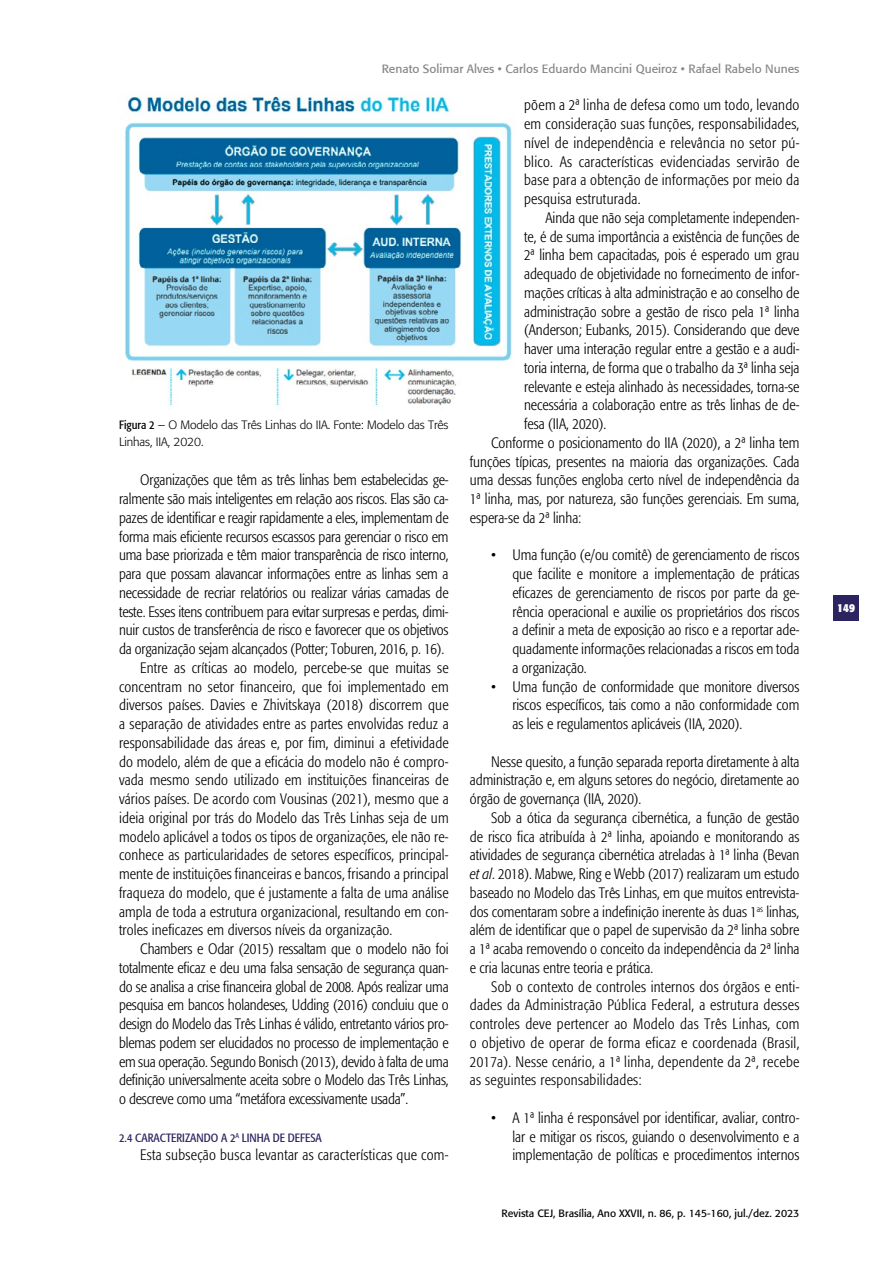
<style>
.page{position:relative;width:893px;height:1263px;background:#fff}
.page>*{position:absolute;margin:0;border:0;box-sizing:border-box;transform-origin:0 0}
.t1{font:300 condensed 15px/18.8px "Formata";color:#000;text-align:justify}
.t2{font:300 condensed 15px "Formata";letter-spacing:.02em;color:#000}
.t3{font:300 12px/16.5px "Formata";letter-spacing:-.01em;color:#000}
.t4{font:12px "Formata";color:#878787}
.t5{font:condensed 12px "Formata";color:#2b2460}
.t6{font:700 condensed 12px "Formata";color:#fff}
.t7{font:10.5px "Formata";color:#000}
.s1{font-weight:400;font-stretch:condensed}
.s2{font-style:italic}
</style>
<div class="page">
<div style="left:833px;top:595px;width:26px;height:26px;background:#2b2460"></div>
<img style="left:124px;top:96px;width:388px;height:311px">
<p class="t4" style="left:382px;top:61px;width:419px">Renato Solimar Alves • Carlos Eduardo Mancini Queiroz • Rafael Rabelo Nunes</p>
<p class="t3" style="left:119px;top:417px;width:331px"><span class="s1">Figura 2</span> – O Modelo das Três Linhas do IIA. Fonte: Modelo das Três<br>Linhas, IIA, 2020.</p>
<p class="t1" style="left:140px;top:471px;width:310px">Organizações que têm as três linhas bem estabelecidas ge-</p>
<p class="t1" style="left:119px;top:490px;width:331px">ralmente são mais inteligentes em relação aos riscos. Elas são ca-</p>
<p class="t1" style="left:119px;top:508px;width:331px">pazes de identificar e reagir rapidamente a eles, implementam de</p>
<p class="t1" style="left:119px;top:527px;width:331px">forma mais eficiente recursos escassos para gerenciar o risco em</p>
<p class="t1" style="left:119px;top:546px;width:331px">uma base priorizada e têm maior transparência de risco interno,</p>
<p class="t1" style="left:119px;top:565px;width:331px">para que possam alavancar informações entre as linhas sem a</p>
<p class="t1" style="left:119px;top:583px;width:331px">necessidade de recriar relatórios ou realizar várias camadas de</p>
<p class="t1" style="left:119px;top:602px;width:331px">teste. Esses itens contribuem para evitar surpresas e perdas, dimi-</p>
<p class="t1" style="left:119px;top:621px;width:331px">nuir custos de transferência de risco e favorecer que os objetivos</p>
<p class="t1" style="left:119px;top:640px;width:327px">da organização sejam alcançados (Potter; Toburen, 2016, p. 16).</p>
<p class="t1" style="left:140px;top:658px;width:310px">Entre as críticas ao modelo, percebe-se que muitas se</p>
<p class="t1" style="left:119px;top:677px;width:331px">concentram no setor financeiro, que foi implementado em</p>
<p class="t1" style="left:119px;top:696px;width:331px">diversos países. Davies e Zhivitskaya (2018) discorrem que</p>
<p class="t1" style="left:119px;top:715px;width:331px">a separação de atividades entre as partes envolvidas reduz a</p>
<p class="t1" style="left:119px;top:733px;width:331px">responsabilidade das áreas e, por fim, diminui a efetividade</p>
<p class="t1" style="left:119px;top:752px;width:331px">do modelo, além de que a eficácia do modelo não é compro-</p>
<p class="t1" style="left:119px;top:771px;width:331px">vada mesmo sendo utilizado em instituições financeiras de</p>
<p class="t1" style="left:119px;top:790px;width:331px">vários países. De acordo com Vousinas (2021), mesmo que a</p>
<p class="t1" style="left:119px;top:808px;width:331px">ideia original por trás do Modelo das Três Linhas seja de um</p>
<p class="t1" style="left:119px;top:827px;width:331px">modelo aplicável a todos os tipos de organizações, ele não re-</p>
<p class="t1" style="left:119px;top:846px;width:331px">conhece as particularidades de setores específicos, principal-</p>
<p class="t1" style="left:119px;top:865px;width:331px">mente de instituições financeiras e bancos, frisando a principal</p>
<p class="t1" style="left:119px;top:883px;width:331px">fraqueza do modelo, que é justamente a falta de uma análise</p>
<p class="t1" style="left:119px;top:902px;width:331px">ampla de toda a estrutura organizacional, resultando em con-</p>
<p class="t1" style="left:119px;top:921px;width:275px">troles ineficazes em diversos níveis da organização.</p>
<p class="t1" style="left:140px;top:940px;width:310px">Chambers e Odar (2015) ressaltam que o modelo não foi</p>
<p class="t1" style="left:119px;top:958px;width:331px">totalmente eficaz e deu uma falsa sensação de segurança quan-</p>
<p class="t1" style="left:119px;top:977px;width:331px">do se analisa a crise financeira global de 2008. Após realizar uma</p>
<p class="t1" style="left:119px;top:996px;width:331px">pesquisa em bancos holandeses, Udding (2016) concluiu que o</p>
<p class="t1" style="left:119px;top:1015px;width:331px">design do Modelo das Três Linhas é válido, entretanto vários pro-</p>
<p class="t1" style="left:119px;top:1033px;width:331px">blemas podem ser elucidados no processo de implementação e</p>
<p class="t1" style="left:119px;top:1052px;width:331px">em sua operação. Segundo Bonisch (2013), devido à falta de uma</p>
<p class="t1" style="left:119px;top:1071px;width:331px">definição universalmente aceita sobre o Modelo das Três Linhas,</p>
<p class="t1" style="left:119px;top:1090px;width:291px">o descreve como uma “metáfora excessivamente usada”.</p>
<p class="t5" style="left:119px;top:1130px;width:204px">2.4 CARACTERIZANDO A 2<sup>A</sup> LINHA DE DEFESA</p>
<p class="t2" style="left:140px;top:1146px;width:310px">Esta subseção busca levantar as características que com-</p>
<p class="t1" style="left:524px;top:96px;width:277px">põem a 2ª linha de defesa como um todo, levando em consideração suas funções, responsabilidades, nível de independência e relevância no setor pú&shy;blico. As características evidenciadas servirão de base para a obtenção de informações por meio da pesquisa estruturada.</p>
<p class="t1" style="left:545px;top:208px;width:256px">Ainda que não seja completamente independen-</p>
<p class="t1" style="left:524px;top:227px;width:277px">te, é de suma importância a existência de funções de</p>
<p class="t1" style="left:524px;top:246px;width:277px">2ª linha bem capacitadas, pois é esperado um grau</p>
<p class="t1" style="left:524px;top:265px;width:277px">adequado de objetividade no fornecimento de infor-</p>
<p class="t1" style="left:524px;top:283px;width:277px">mações críticas à alta administração e ao conselho de</p>
<p class="t1" style="left:524px;top:302px;width:277px">administração sobre a gestão de risco pela 1ª linha</p>
<p class="t1" style="left:524px;top:321px;width:277px">(Anderson; Eubanks, 2015). Considerando que deve</p>
<p class="t1" style="left:524px;top:340px;width:277px">haver uma interação regular entre a gestão e a audi-</p>
<p class="t1" style="left:524px;top:358px;width:277px">toria interna, de forma que o trabalho da 3ª linha seja</p>
<p class="t1" style="left:524px;top:377px;width:277px">relevante e esteja alinhado às necessidades, torna-se</p>
<p class="t1" style="left:524px;top:396px;width:277px">necessária a colaboração entre as três linhas de de-</p>
<p class="t1" style="left:524px;top:415px;width:84px">fesa (IIA, 2020).</p>
<p class="t1" style="left:491px;top:433px;width:310px">Conforme o posicionamento do IIA (2020), a 2ª linha tem</p>
<p class="t1" style="left:470px;top:452px;width:331px">funções típicas, presentes na maioria das organizações. Cada</p>
<p class="t1" style="left:470px;top:471px;width:331px">uma dessas funções engloba certo nível de independência da</p>
<p class="t1" style="left:470px;top:490px;width:331px">1ª linha, mas, por natureza, são funções gerenciais. Em suma,</p>
<p class="t1" style="left:470px;top:508px;width:113px">espera-se da 2ª linha:</p>
<p class="t1" style="left:512px;top:546px;width:289px;text-indent:-21px">• Uma função (e/ou comitê) de gerenciamento de riscos que facilite e monitore a implementação de práticas eficazes de gerenciamento de riscos por parte da ge&shy;rência operacional e auxilie os proprietários dos riscos a definir a meta de exposição ao risco e a reportar ade&shy;quadamente informações relacionadas a riscos em toda a organização.</p>
<p class="t1" style="left:512px;top:677px;width:289px;text-indent:-21px">• Uma função de conformidade que monitore diversos riscos específicos, tais como a não conformidade com as leis e regulamentos aplicáveis (IIA, 2020).</p>
<p class="t1" style="left:470px;top:752px;width:331px;text-indent:21px">Nesse quesito, a função separada reporta diretamente à alta administração e, em alguns setores do negócio, diretamente ao órgão de governança (IIA, 2020).</p>
<p class="t1" style="left:470px;top:808px;width:331px;text-indent:21px">Sob a ótica da segurança cibernética, a função de gestão de risco fica atribuída à 2ª linha, apoiando e monitorando as atividades de segurança cibernética atreladas à 1ª linha (Bevan <span class="s2">et al</span>. 2018). Mabwe, Ring e Webb (2017) realizaram um estudo baseado no Modelo das Três Linhas, em que muitos entrevista&shy;dos comentaram sobre a indefinição inerente às duas 1<sup>as</sup> linhas, além de identificar que o papel de supervisão da 2ª linha sobre a 1ª acaba removendo o conceito da independência da 2ª linha e cria lacunas entre teoria e prática.</p>
<p class="t1" style="left:470px;top:977px;width:331px;text-indent:21px">Sob o contexto de controles internos dos órgãos e enti&shy;dades da Administração Pública Federal, a estrutura desses controles deve pertencer ao Modelo das Três Linhas, com o objetivo de operar de forma eficaz e coordenada (Brasil, 2017a). Nesse cenário, a 1ª linha, dependente da 2ª, recebe as seguintes responsabilidades:</p>
<p class="t1" style="left:512px;top:1108px;width:289px;text-indent:-21px">• A 1ª linha é responsável por identificar, avaliar, contro&shy;lar e mitigar os riscos, guiando o desenvolvimento e a implementação de políticas e procedimentos internos</p>
<p class="t7" style="left:501px;top:1206px;width:299px">Revista CEJ, Brasília, Ano XXVII, n. 86, p. 145-160, jul./dez. 2023</p>
<p class="t6" style="left:837px;top:601px;width:19px">149</p>
</div>
